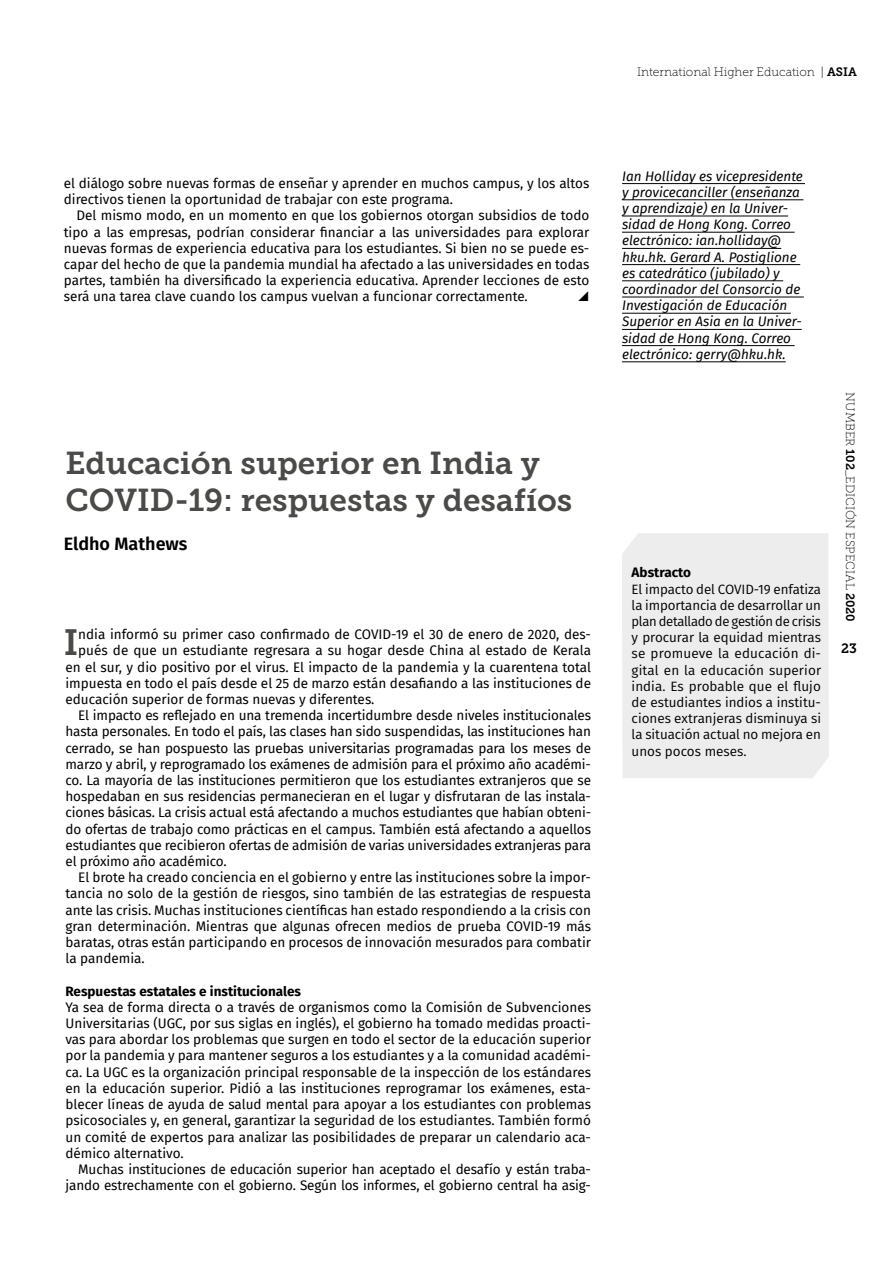
<style>
.page{position:relative;width:893px;height:1263px;background:#fff}
.page>*{position:absolute;margin:0;border:0;box-sizing:border-box;transform-origin:0 0}
.t1{font:36.3px "Museo Slab 700";color:#4a4a49}
.t2{font:31.5px/37.8px "Museo Slab 700";color:#4a4a49}
.t3{font:600 18px "Fira Sans";color:#000}
.t4{font:13.5px/16.2px "Fira Sans";letter-spacing:-.01em;color:#000;text-align:justify}
.t5{font:italic 13.5px/16.2px "Fira Sans";color:#000}
.t6{font:13.5px/16.2px "Fira Sans";letter-spacing:-.005em;color:#000;text-align:justify}
.t7{font:700 13.5px "Fira Sans";color:#000}
.t8{font:13.5px "Museo Slab 700";color:#000}
.t9{font:12.15px "Museo Slab 100";color:#000}
.t10{font:12px "Museo Slab 100";color:#000}
.s1{font-family:"Museo Slab 700"}
</style>
<div class="page">
<hr style="left:622px;top:183px;width:183px;height:1px;background:#000">
<hr style="left:622px;top:199px;width:181px;height:1px;background:#000">
<hr style="left:622px;top:216px;width:166px;height:1px;background:#000">
<hr style="left:622px;top:232px;width:173px;height:1px;background:#000">
<hr style="left:622px;top:248px;width:159px;height:1px;background:#000">
<hr style="left:622px;top:264px;width:178px;height:1px;background:#000">
<hr style="left:622px;top:280px;width:161px;height:1px;background:#000">
<hr style="left:622px;top:297px;width:182px;height:1px;background:#000">
<hr style="left:622px;top:313px;width:169px;height:1px;background:#000">
<hr style="left:622px;top:329px;width:180px;height:1px;background:#000">
<hr style="left:622px;top:345px;width:173px;height:1px;background:#000">
<hr style="left:622px;top:361px;width:164px;height:1px;background:#000">
<div style="left:622px;top:533px;width:207px;height:245px;background:#ededed"></div>
<p class="t9" style="left:637px;top:66px;width:221px">International Higher Education | <span class="s1">ASIA</span></p>
<p class="t4" style="left:64px;top:175px;width:527px">el diálogo sobre nuevas formas de enseñar y aprender en muchos campus, y los altos directivos tienen la oportunidad de trabajar con este programa.</p>
<p class="t4" style="left:64px;top:207px;width:527px;text-indent:13px">Del mismo modo, en un momento en que los gobiernos otorgan subsidios de todo tipo a las empresas, podrían considerar financiar a las universidades para explorar nuevas formas de experiencia educativa para los estudiantes. Si bien no se puede es&shy;capar del hecho de que la pandemia mundial ha afectado a las universidades en todas partes, también ha diversificado la experiencia educativa. Aprender lecciones de esto será una tarea clave cuando los campus vuelvan a funcionar correctamente.</p>
<h2 class="t2" style="left:65px;top:444px;width:508px">Educación superior en India y<br>COVID-19: respuestas y desafíos</h2>
<h3 class="t3" style="left:64px;top:529px;width:125px">Eldho Mathews</h3>
<h1 class="t1" style="left:64px;top:622px;width:16px">I</h1>
<p class="t4" style="left:78px;top:626px;width:514px">ndia informó su primer caso confirmado de COVID-19 el 30 de enero de 2020, des-</p>
<p class="t4" style="left:78px;top:642px;width:514px">pués de que un estudiante regresara a su hogar desde China al estado de Kerala</p>
<p class="t4" style="left:65px;top:658px;width:527px">en el sur, y dio positivo por el virus. El impacto de la pandemia y la cuarentena total</p>
<p class="t4" style="left:65px;top:675px;width:527px">impuesta en todo el país desde el 25 de marzo están desafiando a las instituciones de</p>
<p class="t4" style="left:65px;top:691px;width:311px">educación superior de formas nuevas y diferentes.</p>
<p class="t4" style="left:78px;top:707px;width:514px">El impacto es reflejado en una tremenda incertidumbre desde niveles institucionales</p>
<p class="t4" style="left:65px;top:723px;width:527px">hasta personales. En todo el país, las clases han sido suspendidas, las instituciones han</p>
<p class="t4" style="left:65px;top:739px;width:527px">cerrado, se han pospuesto las pruebas universitarias programadas para los meses de</p>
<p class="t4" style="left:65px;top:756px;width:527px">marzo y abril, y reprogramado los exámenes de admisión para el próximo año académi-</p>
<p class="t4" style="left:65px;top:772px;width:527px">co. La mayoría de las instituciones permitieron que los estudiantes extranjeros que se</p>
<p class="t4" style="left:65px;top:788px;width:527px">hospedaban en sus residencias permanecieran en el lugar y disfrutaran de las instala-</p>
<p class="t4" style="left:65px;top:804px;width:527px">ciones básicas. La crisis actual está afectando a muchos estudiantes que habían obteni-</p>
<p class="t4" style="left:65px;top:820px;width:527px">do ofertas de trabajo como prácticas en el campus. También está afectando a aquellos</p>
<p class="t4" style="left:65px;top:837px;width:527px">estudiantes que recibieron ofertas de admisión de varias universidades extranjeras para</p>
<p class="t4" style="left:65px;top:853px;width:163px">el próximo año académico.</p>
<p class="t4" style="left:78px;top:869px;width:514px">El brote ha creado conciencia en el gobierno y entre las instituciones sobre la impor-</p>
<p class="t4" style="left:65px;top:885px;width:527px">tancia no solo de la gestión de riesgos, sino también de las estrategias de respuesta</p>
<p class="t4" style="left:65px;top:901px;width:527px">ante las crisis. Muchas instituciones científicas han estado respondiendo a la crisis con</p>
<p class="t4" style="left:65px;top:918px;width:527px">gran determinación. Mientras que algunas ofrecen medios de prueba COVID-19 más</p>
<p class="t4" style="left:65px;top:934px;width:527px">baratas, otras están participando en procesos de innovación mesurados para combatir</p>
<p class="t4" style="left:65px;top:950px;width:81px">la pandemia.</p>
<p class="t7" style="left:65px;top:979px;width:237px">Respuestas estatales e institucionales</p>
<p class="t4" style="left:65px;top:999px;width:527px">Ya sea de forma directa o a través de organismos como la Comisión de Subvenciones Universitarias (UGC, por sus siglas en inglés), el gobierno ha tomado medidas proacti&shy;vas para abordar los problemas que surgen en todo el sector de la educación superior por la pandemia y para mantener seguros a los estudiantes y a la comunidad académi&shy;ca. La UGC es la organización principal responsable de la inspección de los estándares en la educación superior. Pidió a las instituciones reprogramar los exámenes, esta&shy;blecer líneas de ayuda de salud mental para apoyar a los estudiantes con problemas psicosociales y, en general, garantizar la seguridad de los estudiantes. También formó un comité de expertos para analizar las posibilidades de preparar un calendario aca&shy;démico alternativo.</p>
<p class="t4" style="left:65px;top:1161px;width:527px;text-align:right">Muchas instituciones de educación superior han aceptado el desafío y están traba&shy;jando estrechamente con el gobierno. Según los informes, el gobierno central ha asig-</p>
<p class="t5" style="left:622px;top:167px;width:182px">Ian Holliday es vicepresidente y provicecanciller (enseñanza y aprendizaje) en la Univer&shy;sidad de Hong Kong. Correo electrónico: ian.holliday@ hku.hk. Gerard A. Postiglione es catedrático (jubilado) y coordinador del Consorcio de<br>Investigación de Educación<br>Superior en Asia en la Univer&shy;sidad de Hong Kong. Correo electrónico: gerry@hku.hk.</p>
<p class="t7" style="left:632px;top:561px;width:61px">Abstracto</p>
<p class="t6" style="left:632px;top:580px;width:191px">El impacto del COVID-19 enfatiza la importancia de desarrollar un plan detallado de gestión de crisis y procurar la equidad mientras se promueve la educación di&shy;gital en la educación superior india. Es probable que el flujo de estudiantes indios a institu&shy;ciones extranjeras disminuya si la situación actual no mejora en unos pocos meses.</p>
<p class="t10" style="left:857px;top:392px;width:231px;rotate:90deg">NUMBER <span class="s1">102</span>_EDICIÓN ESPECIAL <span class="s1">2020</span></p>
<p class="t8" style="left:841px;top:641px;width:17px">23</p>
</div>
